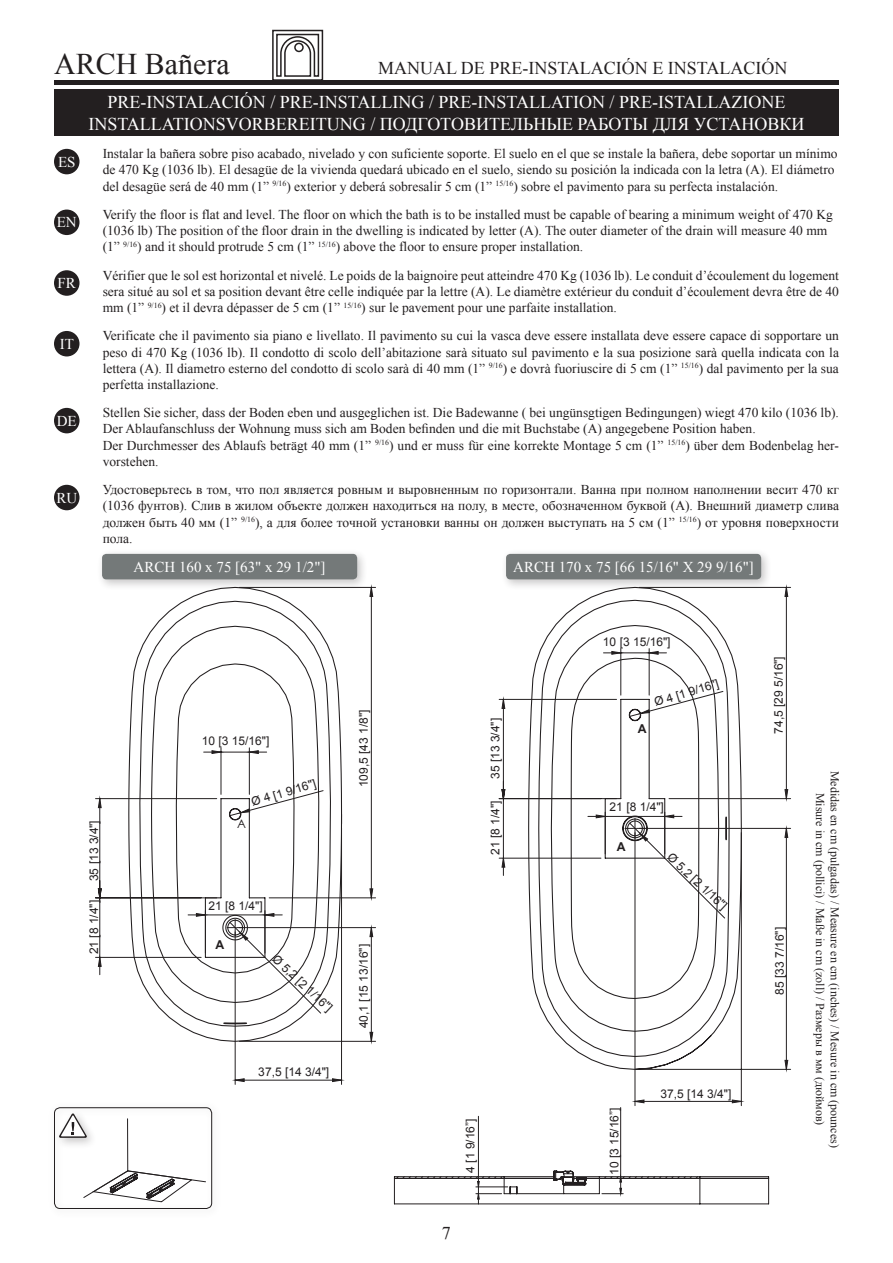
<style>
.page{position:relative;width:893px;height:1263px;background:#fff}
.page>*{position:absolute;margin:0;border:0;box-sizing:border-box;transform-origin:0 0}
.t1{font:30px "Times New Roman";color:#231f20}
.t2{font:18px/21.6px "Times New Roman";color:#fff;text-align:center}
.t3{font:18px "Times New Roman";color:#231f20}
.t4{font:15px "Times New Roman";color:#fff}
.t5{font:13.5px/16.2px "Times New Roman";color:#231f20}
.t6{font:700 12.3px "Arial";color:#231f20}
.t7{font:12px "Arial";color:#231f20}
.t8{font:12px/14.4px "Times New Roman";color:#231f20;text-align:center}
.t9{font:12px "Century Gothic";color:#231f20}
</style>
<div class="page">
<hr style="left:54px;top:81px;width:785px;height:4px;background:#231f20">
<svg style="left:271px;top:29px;width:53px;height:52px"></svg>
<div style="left:54px;top:89px;width:785px;height:47px;background:#231f20"></div>
<div style="left:54px;top:149px;width:26px;height:25px;background:#231f20;border-radius:50%"></div>
<div style="left:54px;top:331px;width:26px;height:25px;background:#231f20;border-radius:50%"></div>
<div style="left:54px;top:270px;width:26px;height:26px;background:#231f20;border-radius:50%"></div>
<div style="left:54px;top:210px;width:26px;height:25px;background:#231f20;border-radius:50%"></div>
<div style="left:54px;top:408px;width:26px;height:25px;background:#231f20;border-radius:50%"></div>
<div style="left:54px;top:485px;width:26px;height:25px;background:#231f20;border-radius:50%"></div>
<div style="left:54px;top:1107px;width:158px;height:102px;border:1px solid #231f20;border-radius:6px"></div>
<div style="left:54px;top:1109px;width:44px;height:40px;background:#fafafa"></div>
<svg style="left:59px;top:1113px;width:147px;height:89px"></svg>
<div style="left:97px;top:549px;width:271px;height:42px;background:#231f20;opacity:.25"></div>
<div style="left:102px;top:554px;width:255px;height:25px;background:#747979;border-radius:4px"></div>
<div style="left:501px;top:549px;width:271px;height:42px;background:#231f20;opacity:.25"></div>
<div style="left:506px;top:554px;width:255px;height:25px;background:#747979;border-radius:4px"></div>
<svg style="left:95px;top:587px;width:281px;height:498px"></svg>
<hr style="left:220px;top:799px;width:2px;height:99px;background:#231f20">
<svg style="left:221px;top:798px;width:28px;height:1px"></svg>
<hr style="left:249px;top:799px;width:1px;height:99px;background:#231f20">
<svg style="left:250px;top:897px;width:15px;height:1px"></svg>
<hr style="left:264px;top:898px;width:1px;height:59px;background:#231f20">
<hr style="left:205px;top:957px;width:60px;height:1px;background:#231f20">
<svg style="left:205px;top:897px;width:15px;height:1px"></svg>
<hr style="left:205px;top:898px;width:1px;height:59px;background:#231f20">
<svg style="left:235px;top:1079px;width:9px;height:2px"></svg>
<svg style="left:333px;top:1079px;width:9px;height:2px"></svg>
<svg style="left:212px;top:751px;width:9px;height:2px"></svg>
<svg style="left:249px;top:751px;width:9px;height:2px"></svg>
<svg style="left:196px;top:913px;width:9px;height:3px"></svg>
<svg style="left:265px;top:913px;width:9px;height:3px"></svg>
<svg style="left:98px;top:799px;width:3px;height:9px"></svg>
<svg style="left:370px;top:889px;width:3px;height:9px"></svg>
<svg style="left:370px;top:587px;width:3px;height:9px"></svg>
<svg style="left:98px;top:957px;width:3px;height:9px"></svg>
<svg style="left:98px;top:889px;width:3px;height:9px"></svg>
<svg style="left:370px;top:928px;width:3px;height:113px"></svg>
<svg style="left:227px;top:919px;width:21px;height:21px"></svg>
<svg style="left:228px;top:807px;width:22px;height:14px"></svg>
<hr style="left:620px;top:1107px;width:1px;height:70px;background:#231f20">
<hr style="left:478px;top:1116px;width:1px;height:71px;background:#231f20">
<svg style="left:394px;top:1169px;width:375px;height:35px"></svg>
<svg style="left:498px;top:587px;width:293px;height:519px"></svg>
<hr style="left:620px;top:699px;width:1px;height:100px;background:#231f20">
<svg style="left:621px;top:699px;width:28px;height:1px"></svg>
<hr style="left:649px;top:699px;width:1px;height:100px;background:#231f20">
<svg style="left:650px;top:798px;width:15px;height:1px"></svg>
<hr style="left:664px;top:799px;width:1px;height:59px;background:#231f20">
<hr style="left:605px;top:858px;width:60px;height:1px;background:#231f20">
<svg style="left:605px;top:798px;width:15px;height:1px"></svg>
<hr style="left:605px;top:799px;width:1px;height:59px;background:#231f20">
<svg style="left:635px;top:1100px;width:9px;height:3px"></svg>
<svg style="left:732px;top:1100px;width:9px;height:3px"></svg>
<svg style="left:612px;top:651px;width:9px;height:3px"></svg>
<svg style="left:649px;top:651px;width:9px;height:3px"></svg>
<svg style="left:596px;top:815px;width:9px;height:3px"></svg>
<svg style="left:665px;top:815px;width:9px;height:3px"></svg>
<svg style="left:502px;top:699px;width:3px;height:9px"></svg>
<svg style="left:785px;top:1060px;width:3px;height:9px"></svg>
<svg style="left:785px;top:828px;width:3px;height:9px"></svg>
<svg style="left:785px;top:790px;width:3px;height:9px"></svg>
<svg style="left:785px;top:587px;width:3px;height:9px"></svg>
<svg style="left:502px;top:858px;width:3px;height:9px"></svg>
<svg style="left:502px;top:790px;width:3px;height:9px"></svg>
<svg style="left:625px;top:818px;width:22px;height:23px"></svg>
<svg style="left:628px;top:708px;width:21px;height:14px"></svg>
<h1 class="t1" style="left:54px;top:44px;width:177px">ARCH Bañera</h1>
<h2 class="t3" style="left:378px;top:56px;width:411px">MANUAL DE PRE-INSTALACIÓN E INSTALACIÓN</h2>
<h2 class="t2" style="left:88px;top:91px;width:718px">PRE-INSTALACIÓN / PRE-INSTALLING / PRE-INSTALLATION / PRE-ISTALLAZIONE<br>INSTALLATIONSVORBEREITUNG / ПОДГОТОВИТЕЛЬНЫЕ РАБОТЫ ДЛЯ УСТАНОВКИ</h2>
<p class="t4" style="left:58px;top:151px;width:19px">ES</p>
<p class="t5" style="left:103px;top:145px;width:736px">Instalar la bañera sobre piso acabado, nivelado y con suficiente soporte. El suelo en el que se instale la bañera, debe soportar un mínimo de 470 Kg (1036 lb). El desagüe de la vivienda quedará ubicado en el suelo, siendo su posición la indicada con la letra (A). El diámetro del desagüe será de 40 mm (1” <sup>9/16</sup>) exterior y deberá sobresalir 5 cm (1” <sup>15/16</sup>) sobre el pavimento para su perfecta instalación.</p>
<p class="t4" style="left:57px;top:212px;width:21px">EN</p>
<p class="t5" style="left:103px;top:206px;width:732px">Verify the floor is flat and level. The floor on which the bath is to be installed must be capable of bearing a minimum weight of 470 Kg (1036 lb) The position of the floor drain in the dwelling is indicated by letter (A). The outer diameter of the drain will measure 40 mm (1” <sup>9/16</sup>) and it should protrude 5 cm (1” <sup>15/16</sup>) above the floor to ensure proper installation.</p>
<p class="t4" style="left:58px;top:273px;width:20px">FR</p>
<p class="t5" style="left:103px;top:267px;width:738px;text-align:justify">Vérifier que le sol est horizontal et nivelé. Le poids de la baignoire peut atteindre 470 Kg (1036 lb). Le conduit d’écoulement du logement sera situé au sol et sa position devant être celle indiquée par la lettre (A). Le diamètre extérieur du conduit d’écoulement devra être de 40 mm (1” <sup>9/16</sup>) et il devra dépasser de 5 cm (1” <sup>15/16</sup>) sur le pavement pour une parfaite installation.</p>
<p class="t4" style="left:60px;top:333px;width:16px">IT</p>
<p class="t5" style="left:103px;top:327px;width:738px;text-align:justify">Verificate che il pavimento sia piano e livellato. Il pavimento su cui la vasca deve essere installata deve essere capace di sopportare un peso di 470 Kg (1036 lb). Il condotto di scolo dell’abitazione sarà situato sul pavimento e la sua posizione sarà quella indicata con la lettera (A). Il diametro esterno del condotto di scolo sarà di 40 mm (1” <sup>9/16</sup>) e dovrà fuoriuscire di 5 cm (1” <sup>15/16</sup>) dal pavimento per la sua perfetta installazione.</p>
<p class="t4" style="left:57px;top:410px;width:21px">DE</p>
<p class="t5" style="left:103px;top:404px;width:738px">Stellen Sie sicher, dass der Boden eben und ausgeglichen ist. Die Badewanne ( bei ungünsgtigen Bedingungen) wiegt 470 kilo (1036 lb).<br>Der Ablaufanschluss der Wohnung muss sich am Boden befinden und die mit Buchstabe (A) angegebene Position haben.<br>Der Durchmesser des Ablaufs beträgt 40 mm (1” <sup>9/16</sup>) und er muss für eine korrekte Montage 5 cm (1” <sup>15/16</sup>) über dem Bodenbelag her&shy;vorstehen.</p>
<p class="t5" style="left:103px;top:481px;width:738px;text-align:justify">Удостоверьтесь в том, что пол является ровным и выровненным по горизонтали. Ванна при полном наполнении весит 470 кг (1036 фунтов). Слив в жилом объекте должен находиться на полу, в месте, обозначенном буквой (А). Внешний диаметр слива должен быть 40 мм (1” <sup>9/16</sup>), а для более точной установки ванны он должен выступать на 5 cм (1” <sup>15/16</sup>) от уровня поверхности пола.</p>
<p class="t4" style="left:56px;top:487px;width:22px">RU</p>
<p class="t4" style="left:134px;top:557px;width:193px">ARCH 160 x 75 [63" x 29 1/2"]</p>
<p class="t4" style="left:513px;top:557px;width:242px">ARCH 170 x 75 [66 15/16" X 29 9/16"]</p>
<p class="t7" style="left:86px;top:881px;width:62px;rotate:-90deg">35 [13 3/4"]</p>
<p class="t7" style="left:86px;top:954px;width:56px;rotate:-90deg">21 [8 1/4"]</p>
<p class="t7" style="left:202px;top:733px;width:69px">10 [3 15/16"]</p>
<p class="t7" style="left:249px;top:794px;width:68px;rotate:-17deg">Ø 4 [1 9/16"]</p>
<p class="t9" style="left:237px;top:816px;width:10px">A</p>
<p class="t7" style="left:356px;top:787px;width:79px;rotate:-90deg">109,5 [43 1/8"]</p>
<p class="t7" style="left:208px;top:898px;width:56px">21 [8 1/4"]</p>
<p class="t6" style="left:215px;top:936px;width:10px">A</p>
<p class="t7" style="left:280px;top:951px;width:78px;rotate:43deg">Ø 5,2 [2 1/16"]</p>
<p class="t7" style="left:258px;top:1064px;width:72px">37,5 [14 3/4"]</p>
<p class="t7" style="left:356px;top:1028px;width:86px;rotate:-90deg">40,1 [15 13/16"]</p>
<p class="t7" style="left:488px;top:779px;width:62px;rotate:-90deg">35 [13 3/4"]</p>
<p class="t7" style="left:488px;top:855px;width:56px;rotate:-90deg">21 [8 1/4"]</p>
<p class="t7" style="left:603px;top:634px;width:69px">10 [3 15/16"]</p>
<p class="t7" style="left:652px;top:695px;width:68px;rotate:-17deg">Ø 4 [1 9/16"]</p>
<p class="t6" style="left:638px;top:720px;width:10px">A</p>
<p class="t7" style="left:610px;top:798px;width:56px">21 [8 1/4"]</p>
<p class="t6" style="left:617px;top:839px;width:10px">A</p>
<p class="t7" style="left:675px;top:849px;width:78px;rotate:43deg">Ø 5,2 [2 1/16"]</p>
<p class="t7" style="left:462px;top:1173px;width:56px;rotate:-90deg">4 [1 9/16”]</p>
<p class="t7" style="left:606px;top:1175px;width:69px;rotate:-90deg">10 [3 15/16”]</p>
<h2 class="t3" style="left:442px;top:1221px;width:10px">7</h2>
<p class="t7" style="left:660px;top:1086px;width:72px">37,5 [14 3/4"]</p>
<p class="t7" style="left:771px;top:734px;width:79px;rotate:-90deg">74,5 [29 5/16"]</p>
<p class="t7" style="left:772px;top:995px;width:69px;rotate:-90deg">85 [33 7/16"]</p>
<p class="t8" style="left:842px;top:770px;width:378px;rotate:90deg">Medidas en cm (pulgadas) / Measure en cm (inches) / Mesure in cm (pounces)<br>Misure in cm (pollici) / Maße in cm (zoll) / Размеры в мм (дюймов)</p>
</div>
